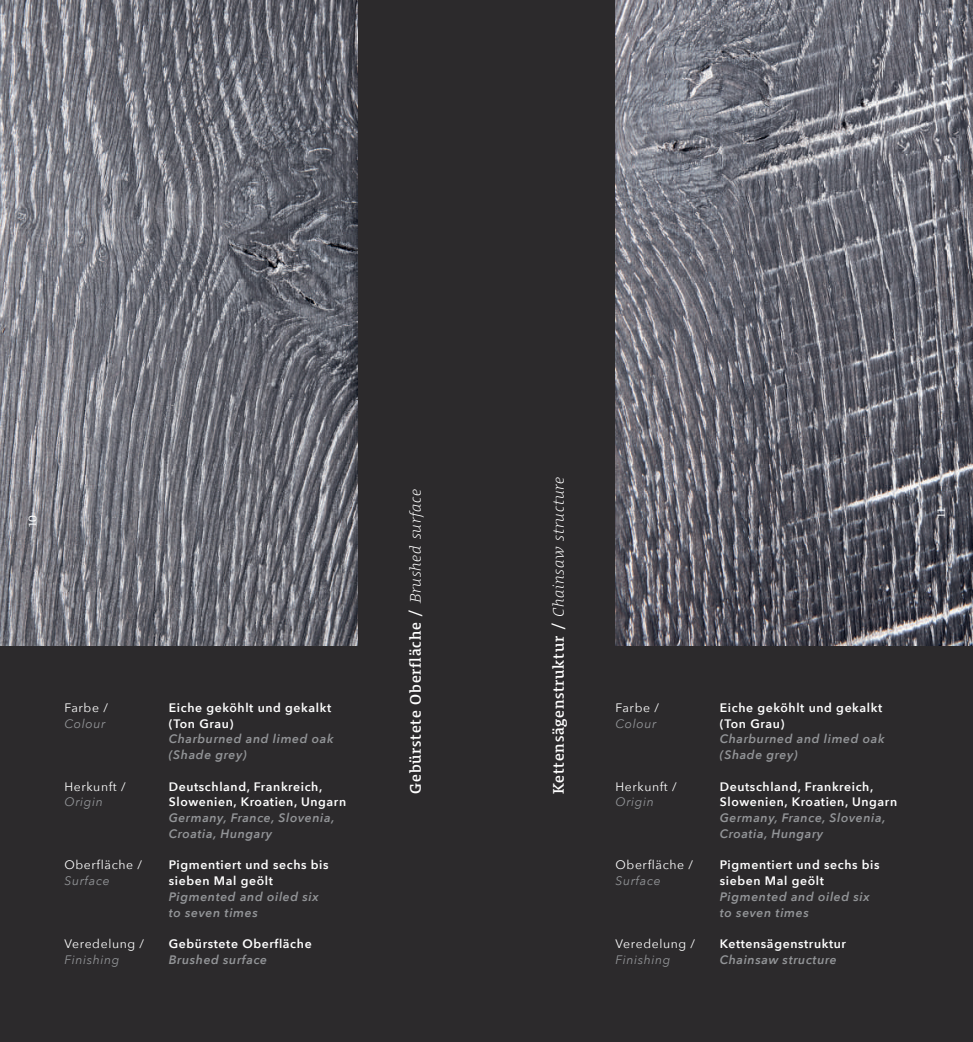
<style>
.page{position:relative;width:973px;height:1042px;background:#fff}
.page>*{position:absolute;margin:0;border:0;box-sizing:border-box;transform-origin:0 0}
.t1{font:500 15.75px "Harrison Serif Pro";letter-spacing:.05em;color:#fff}
.t2{font:600 12.25px/15.8px "Avenir Next";letter-spacing:.05em;color:#fff}
.t3{font:italic 600 12.25px/15.8px "Avenir Next";letter-spacing:.05em;color:#939598}
.t4{font:12.25px "Avenir Next";letter-spacing:.05em;color:#fff}
.t5{font:italic 12.25px "Avenir Next";letter-spacing:.05em;color:#939598}
.t6{font:11.38px "Harrison Serif Pro";color:#fff}
.s1{font-weight:300;font-style:italic}
</style>
<div class="page">
<div style="left:0;top:0;width:972px;height:1042px;background:#2c2a2c"></div>
<img style="left:0;top:0;width:357px;height:645px">
<img style="left:615px;top:0;width:357px;height:645px">
<p class="t6" style="left:24px;top:527px;width:14px;rotate:-90deg">10</p>
<p class="t4" style="left:64px;top:697px;width:45px">Farbe /</p>
<p class="t5" style="left:64px;top:713px;width:42px">Colour</p>
<p class="t4" style="left:64px;top:776px;width:63px">Herkunft /</p>
<p class="t5" style="left:64px;top:792px;width:40px">Origin</p>
<p class="t4" style="left:64px;top:855px;width:79px">Oberfläche /</p>
<p class="t5" style="left:64px;top:870px;width:47px">Surface</p>
<p class="t4" style="left:64px;top:933px;width:81px">Veredelung /</p>
<p class="t5" style="left:64px;top:949px;width:56px">Finishing</p>
<p class="t2" style="left:169px;top:699px;width:164px">Eiche geköhlt und gekalkt (Ton Grau)</p>
<p class="t3" style="left:169px;top:731px;width:166px">Charburned and limed oak (Shade grey)</p>
<p class="t2" style="left:169px;top:778px;width:179px">Deutschland, Frankreich,<br>Slowenien, Kroatien, Ungarn</p>
<p class="t3" style="left:169px;top:809px;width:167px">Germany, France, Slovenia,<br>Croatia, Hungary</p>
<p class="t2" style="left:169px;top:857px;width:161px">Pigmentiert und sechs bis sieben Mal geölt</p>
<p class="t3" style="left:169px;top:888px;width:151px">Pigmented and oiled six to seven times</p>
<p class="t2" style="left:169px;top:935px;width:144px">Gebürstete Oberfläche</p>
<p class="t3" style="left:169px;top:951px;width:100px">Brushed surface</p>
<p class="t1" style="left:404px;top:794px;width:306px;rotate:-90deg">Gebürstete Oberfläche / <span class="s1">Brushed surface</span></p>
<p class="t1" style="left:547px;top:794px;width:319px;rotate:-90deg">Kettensägenstruktur / <span class="s1">Chainsaw structure</span></p>
<p class="t6" style="left:932px;top:518px;width:13px;rotate:-90deg">11</p>
<p class="t4" style="left:615px;top:697px;width:45px">Farbe /</p>
<p class="t5" style="left:615px;top:713px;width:42px">Colour</p>
<p class="t4" style="left:615px;top:776px;width:63px">Herkunft /</p>
<p class="t5" style="left:615px;top:792px;width:40px">Origin</p>
<p class="t4" style="left:615px;top:855px;width:79px">Oberfläche /</p>
<p class="t5" style="left:615px;top:870px;width:47px">Surface</p>
<p class="t4" style="left:615px;top:933px;width:81px">Veredelung /</p>
<p class="t5" style="left:615px;top:949px;width:56px">Finishing</p>
<p class="t2" style="left:719px;top:699px;width:164px">Eiche geköhlt und gekalkt (Ton Grau)</p>
<p class="t3" style="left:719px;top:731px;width:166px">Charburned and limed oak (Shade grey)</p>
<p class="t2" style="left:719px;top:778px;width:179px">Deutschland, Frankreich,<br>Slowenien, Kroatien, Ungarn</p>
<p class="t3" style="left:719px;top:809px;width:167px">Germany, France, Slovenia,<br>Croatia, Hungary</p>
<p class="t2" style="left:719px;top:857px;width:161px">Pigmentiert und sechs bis sieben Mal geölt</p>
<p class="t3" style="left:719px;top:888px;width:151px">Pigmented and oiled six to seven times</p>
<p class="t2" style="left:719px;top:935px;width:128px">Kettensägenstruktur</p>
<p class="t3" style="left:719px;top:951px;width:118px">Chainsaw structure</p>
</div>
